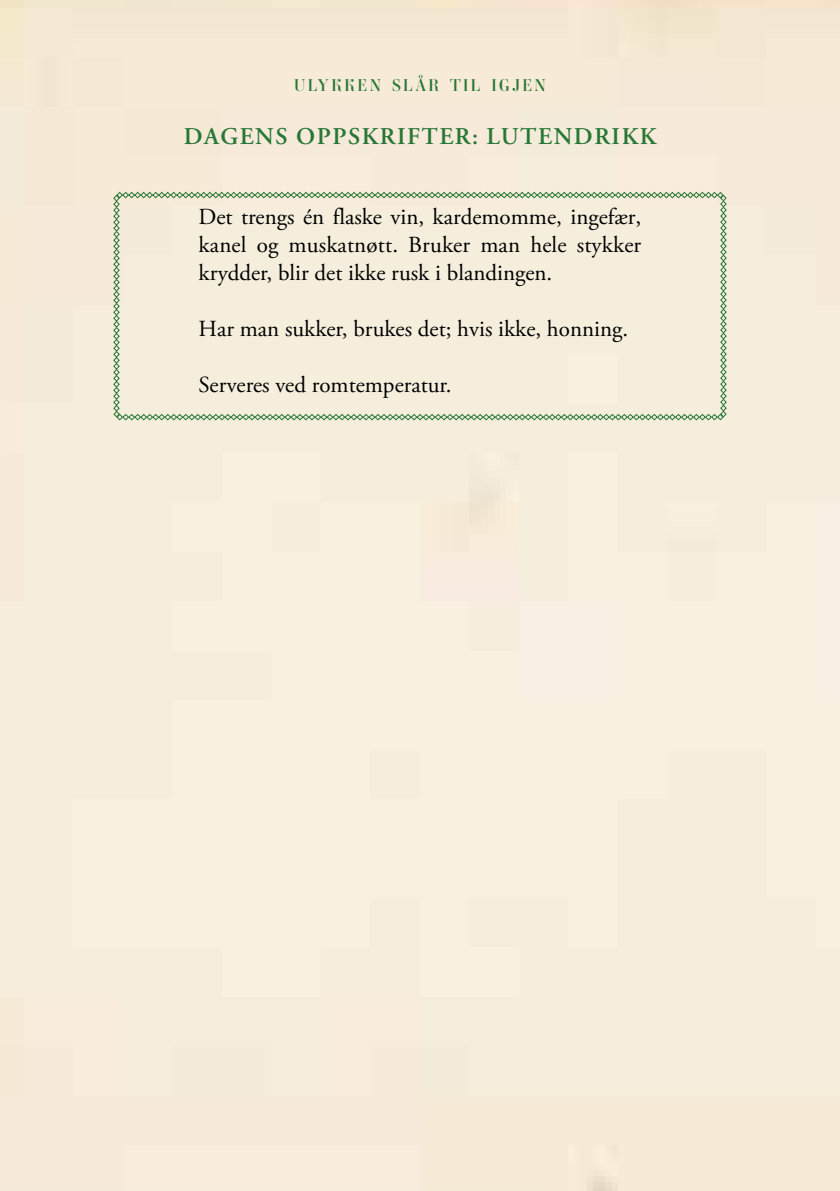
<style>
.page{position:relative;width:840px;height:1191px;background:#fff}
.page>*{position:absolute;margin:0;border:0;box-sizing:border-box;transform-origin:0 0}
.t1{font:600 24px "Adobe Garamond Pro";letter-spacing:.065em;color:#277736}
.t2{font:23px/28px "Adobe Garamond Pro";color:#000;text-align:justify}
.t3{font:16.8px "Ambroise";letter-spacing:.145em;color:#277736}
</style>
<div class="page">
<div style="left:113px;top:192px;width:613px;height:228px;background:#f5eedc"></div>
<p class="t3" style="left:294px;top:74px;width:253px">ULYKKEN SLÅR TIL IGJEN</p>
<p class="t1" style="left:184px;top:123px;width:473px">DAGENS OPPSKRIFTER: LUTENDRIKK</p>
<p class="t2" style="left:198px;top:204px;width:444px">Det trengs én flaske vin, kardemomme, ingefær, kanel og muskatnøtt. Bruker man hele stykker krydder, blir det ikke rusk i blandingen.</p>
<p class="t2" style="left:198px;top:316px;width:431px">Har man sukker, brukes det; hvis ikke, honning.</p>
<p class="t2" style="left:198px;top:372px;width:254px">Serveres ved romtemperatur.</p>
</div>
